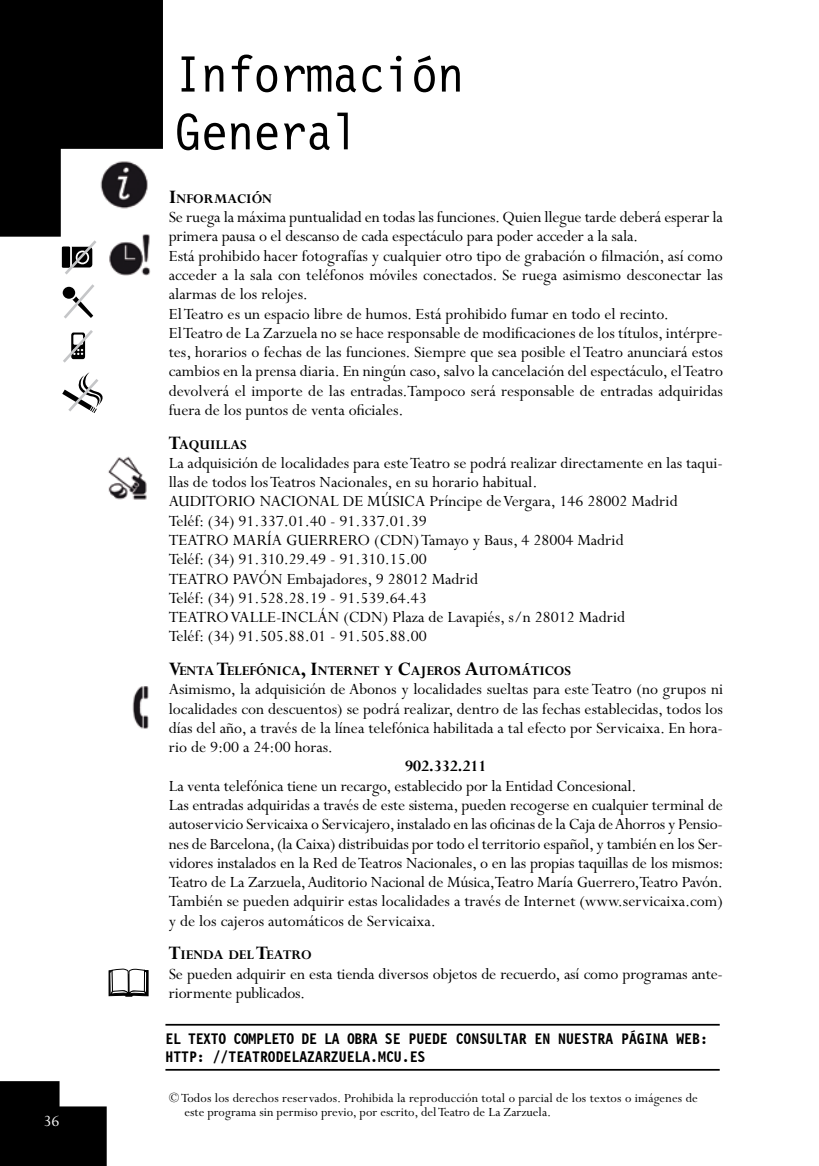
<style>
.page{position:relative;width:819px;height:1166px;background:#fff}
.page>*{position:absolute;margin:0;border:0;box-sizing:border-box;transform-origin:0 0}
.t1{font:52.5px/57.8px "Letter Gothic 12 Pitch BT";color:#000}
.t2{font:17.5px/19.2px "Perpetua Std";color:#000}
.t3{font:700 17.5px "Perpetua Std";color:#000}
.t4{font:17.5px "Perpetua Std";color:#fff}
.t5{font:700 15.75px/17.5px "Letter Gothic 12 Pitch BT";color:#000}
.t6{font:700 14.7px "Perpetua Std";color:#000}
.t7{font:14px/14px "Perpetua Std";letter-spacing:.01em;color:#000}
.s1{font-size:21px}
</style>
<div class="page">
<svg style="left:0;top:0;width:163px;height:237px;background:#202020"></svg>
<img style="left:82px;top:156px;width:76px;height:57px">
<img style="left:102px;top:230px;width:58px;height:46px">
<img style="left:132px;top:686px;width:17px;height:43px">
<img style="left:108px;top:456px;width:39px;height:44px">
<svg style="left:63px;top:330px;width:30px;height:33px"></svg>
<svg style="left:61px;top:240px;width:36px;height:79px"></svg>
<svg style="left:62px;top:372px;width:41px;height:41px"></svg>
<svg style="left:0;top:968px;width:149px;height:198px"></svg>
<hr style="left:165px;top:1024px;width:554px;height:1px;background:#000">
<hr style="left:165px;top:1069px;width:554px;height:1px;background:#000">
<p class="t4" style="left:43px;top:1111px;width:18px">36</p>
<h1 class="t1" style="left:175px;top:47px;width:290px">Información<br>General</h1>
<p class="t6" style="left:169px;top:191px;width:105px"><span class="s1">I</span>NFORMACIÓN</p>
<p class="t2" style="left:169px;top:208px;width:556px">Se ruega la máxima puntualidad en todas las funciones. Quien llegue tarde deberá esperar la primera pausa o el descanso de cada espectáculo para poder acceder a la sala.<br>Está prohibido hacer fotografías y cualquier otro tipo de grabación o filmación, así como acceder a la sala con teléfonos móviles conectados. Se ruega asimismo desconectar las alarmas de los relojes.<br>El Teatro es un espacio libre de humos. Está prohibido fumar en todo el recinto.<br>El Teatro de La Zarzuela no se hace responsable de modificaciones de los títulos, intérpre&shy;tes, horarios o fechas de las funciones. Siempre que sea posible el Teatro anunciará estos cambios en la prensa diaria. En ningún caso, salvo la cancelación del espectáculo, el Teatro devolverá el importe de las entradas.Tampoco será responsable de entradas adquiridas fuera de los puntos de venta oficiales.</p>
<p class="t6" style="left:169px;top:437px;width:80px"><span class="s1">T</span>AQUILLAS</p>
<p class="t2" style="left:169px;top:454px;width:555px">La adquisición de localidades para este Teatro se podrá realizar directamente en las taqui&shy;llas de todos los Teatros Nacionales, en su horario habitual.<br>AUDITORIO NACIONAL DE MÚSICA Príncipe de Vergara, 146 28002 Madrid<br>Teléf: (34) 91.337.01.40 - 91.337.01.39<br>TEATRO MARÍA GUERRERO (CDN) Tamayo y Baus, 4 28004 Madrid<br>Teléf: (34) 91.310.29.49 - 91.310.15.00<br>TEATRO PAVÓN Embajadores, 9 28012 Madrid<br>Teléf: (34) 91.528.28.19 - 91.539.64.43<br>TEATRO VALLE-INCLÁN (CDN) Plaza de Lavapiés, s/n 28012 Madrid<br>Teléf: (34) 91.505.88.01 - 91.505.88.00</p>
<p class="t6" style="left:169px;top:663px;width:404px"><span class="s1">V</span>ENTA<span class="s1">T</span>ELEFÓNICA<span class="s1">, I</span>NTERNET Y <span class="s1">C</span>AJEROS <span class="s1">A</span>UTOMÁTICOS</p>
<p class="t2" style="left:169px;top:680px;width:555px;text-align:justify">Asimismo, la adquisición de Abonos y localidades sueltas para este Teatro (no grupos ni localidades con descuentos) se podrá realizar, dentro de las fechas establecidas, todos los días del año, a través de la línea telefónica habilitada a tal efecto por Servicaixa. En hora&shy;rio de 9:00 a 24 :00 horas.</p>
<p class="t3" style="left:405px;top:757px;width:83px">902.332.211</p>
<p class="t2" style="left:169px;top:777px;width:556px">La venta telefónica tiene un recargo, establecido por la Entidad Concesional.<br>Las entradas adquiridas a través de este sistema, pueden recogerse en cualquier terminal de autoservicio Servicaixa o Servicajero, instalado en las oficinas de la Caja de Ahorros y Pensio&shy;nes de Barcelona, (la Caixa) distribuidas por todo el territorio español, y también en los Ser&shy;vidores instalados en la Red de Teatros Nacionales, o en las propias taquillas de los mismos:<br>Teatro de La Zarzuela, Auditorio Nacional de Música,Teatro María Guerrero,Teatro Pavón.<br>También se pueden adquirir estas localidades a través de Internet (www.servicaixa.com) y de los cajeros automáticos de Servicaixa.</p>
<p class="t6" style="left:169px;top:947px;width:143px"><span class="s1">T</span>IENDA DEL <span class="s1">T</span>EATRO</p>
<p class="t2" style="left:169px;top:965px;width:555px">Se pueden adquirir en esta tienda diversos objetos de recuerdo, así como programas ante&shy;riormente publicados.</p>
<p class="t5" style="left:165px;top:1030px;width:544px">EL TEXTO COMPLETO DE LA OBRA SE PUEDE CONSULTAR EN NUESTRA PÁGINA WEB:<br>HTTP: //TEATRODELAZARZUELA.MCU.ES</p>
<p class="t7" style="left:184px;top:1092px;width:515px;text-indent:-16px">© Todos los derechos reservados. Prohibida la reproducción total o parcial de los textos o imágenes de este programa sin permiso previo, por escrito, del Teatro de La Zarzuela.</p>
</div>
